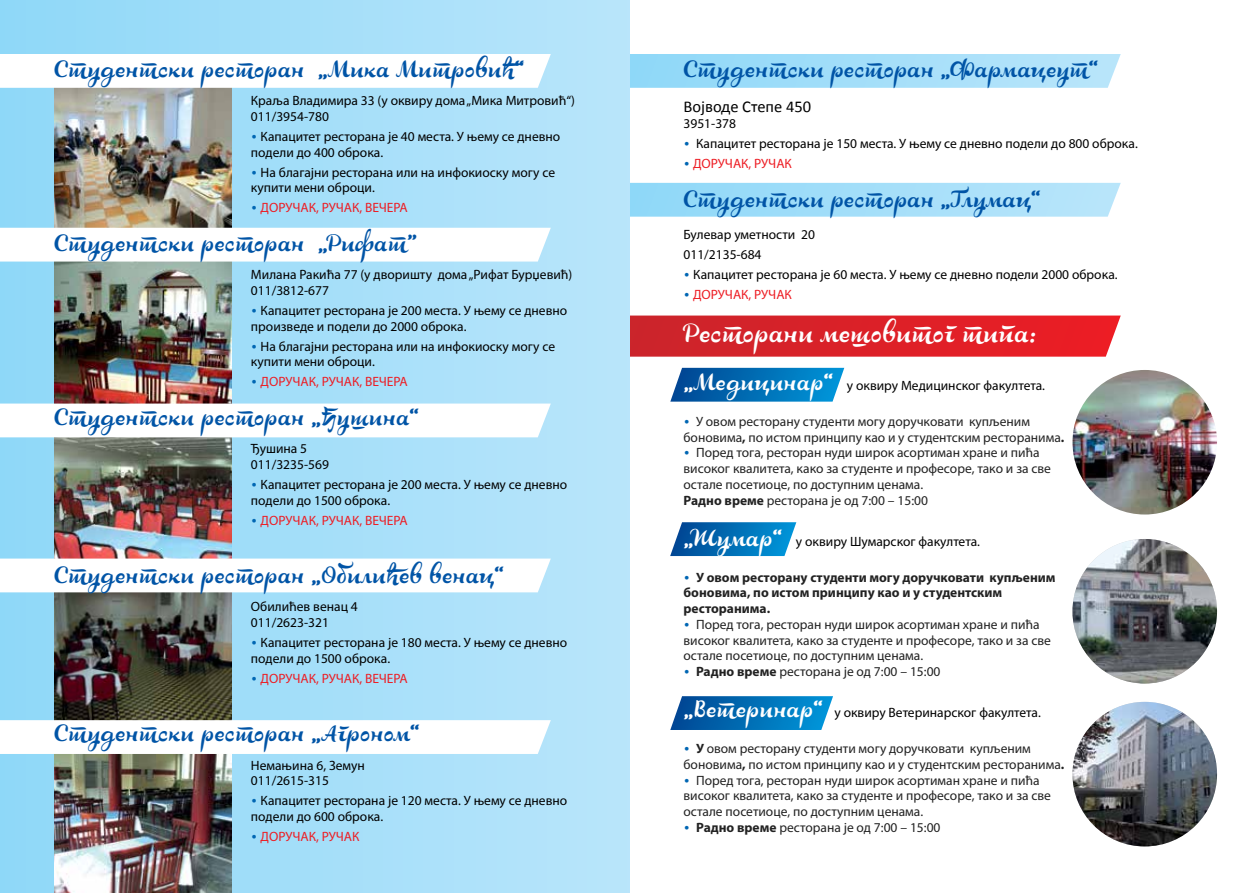
<style>
.page{position:relative;width:1259px;height:893px;background:#fff}
.page>*{position:absolute;margin:0;border:0;box-sizing:border-box;transform-origin:0 0}
.t1{font:33px "Lovely Sofia BG";color:#fff}
.t2{font:30px "Lovely Sofia BG";color:#0054a6}
.t3{font:30px "Lovely Sofia BG";color:#fff}
.t4{font:16.5px "Calibri";color:#000}
.t5{font:13.5px/15.8px "Myriad Pro";color:#000}
.t6{font:13.5px/15.8px "Myriad Pro";color:#222}
.t7{font:13.5px "Myriad Pro";color:#ed1d24}
.t8{font:700 13.5px/15.8px "Myriad Pro";color:#222}
.s1{font-family:"Mercury Text G2";font-style:italic;color:#0066b3}
.s2{font-weight:700}
.s3{font-family:"Mercury Text G2";font-weight:400;font-style:italic;color:#0066b3}
</style>
<div class="page">
<svg style="left:629px;top:316px;width:491px;height:41px;background:#dc252d"></svg>
<svg style="left:629px;top:54px;width:491px;height:34px;background:#a5dff9"></svg>
<svg style="left:629px;top:183px;width:491px;height:34px;background:#a5dff9"></svg>
<div style="left:0;top:0;width:629px;height:893px;background:linear-gradient(to right,#8fd8f8,#b9e5fa)"></div>
<img style="left:54px;top:754px;width:177px;height:139px">
<img style="left:54px;top:592px;width:177px;height:128px">
<img style="left:54px;top:437px;width:177px;height:122px">
<img style="left:54px;top:88px;width:177px;height:140px">
<img style="left:54px;top:262px;width:177px;height:142px">
<svg style="left:670px;top:368px;width:174px;height:34px;background:#1379bb"></svg>
<svg style="left:0;top:720px;width:551px;height:34px"></svg>
<svg style="left:0;top:559px;width:551px;height:33px"></svg>
<svg style="left:0;top:54px;width:551px;height:34px"></svg>
<svg style="left:0;top:404px;width:551px;height:33px"></svg>
<svg style="left:0;top:228px;width:551px;height:34px"></svg>
<svg style="left:670px;top:522px;width:126px;height:34px;background:#197cbc"></svg>
<svg style="left:670px;top:696px;width:163px;height:34px;background:#1479bb"></svg>
<img style="left:1072px;top:370px;width:145px;height:144px;border-radius:72px">
<img style="left:1072px;top:539px;width:145px;height:144px;border-radius:72px">
<img style="left:1072px;top:702px;width:145px;height:144px;border-radius:72px">
<h2 class="t2" style="left:54px;top:49px;width:472px">Студентски ресторан „Мика Митровић“</h2>
<p class="t5" style="left:251px;top:92px;width:325px">Краља Владимира 33 (у оквиру дома „Мика Митровић“)<br>011/3954-780</p>
<p class="t5" style="left:251px;top:128px;width:311px"><span class="s1">•</span> Капацитет ресторана је 40 места. У њему се дневно подели до 400 оброка.</p>
<p class="t5" style="left:251px;top:164px;width:306px"><span class="s1">•</span> На благајни ресторана или на инфокиоску могу се купити мени оброци.</p>
<p class="t7" style="left:251px;top:199px;width:158px"><span class="s1">•</span> ДОРУЧАК, РУЧАК, ВЕЧЕРА</p>
<h2 class="t2" style="left:54px;top:223px;width:364px">Студентски ресторан „Рифат”</h2>
<p class="t5" style="left:251px;top:266px;width:323px">Милана Ракића 77 (у дворишту дома „Рифат Бурџевић)<br>011/3812-677</p>
<p class="t5" style="left:251px;top:302px;width:318px"><span class="s1">•</span> Капацитет ресторана је 200 места. У њему се дневно произведе и подели до 2000 оброка.</p>
<p class="t5" style="left:251px;top:338px;width:306px"><span class="s1">•</span> На благајни ресторана или на инфокиоску могу се купити мени оброци.</p>
<p class="t7" style="left:251px;top:373px;width:158px"><span class="s1">•</span> ДОРУЧАК, РУЧАК, ВЕЧЕРА</p>
<h2 class="t2" style="left:54px;top:397px;width:367px">Студентски ресторан „Ђушина“</h2>
<p class="t5" style="left:251px;top:440px;width:80px">Ђушина 5<br>011/3235-569</p>
<p class="t5" style="left:251px;top:476px;width:318px"><span class="s1">•</span> Капацитет ресторана је 200 места. У њему се дневно подели до 1500 оброка.</p>
<p class="t7" style="left:251px;top:512px;width:158px"><span class="s1">•</span> ДОРУЧАК, РУЧАК, ВЕЧЕРА</p>
<h2 class="t2" style="left:54px;top:555px;width:451px">Студентски ресторан „Oбилићев венац“</h2>
<p class="t5" style="left:251px;top:599px;width:108px">Обилићев венац 4<br>011/2623-321</p>
<p class="t5" style="left:251px;top:634px;width:318px"><span class="s1">•</span> Капацитет ресторана је 180 места. У њему се дневно подели до 1500 оброка.</p>
<p class="t7" style="left:251px;top:670px;width:158px"><span class="s1">•</span> ДОРУЧАК, РУЧАК, ВЕЧЕРА</p>
<h2 class="t2" style="left:54px;top:713px;width:367px">Студентски ресторан „Агроном“</h2>
<p class="t5" style="left:251px;top:757px;width:115px">Немањина 6, Земун<br>011/2615-315</p>
<p class="t5" style="left:251px;top:793px;width:318px"><span class="s1">•</span> Капацитет ресторана је 120 места. У њему се дневно подели до 600 оброка.</p>
<p class="t7" style="left:251px;top:828px;width:110px"><span class="s1">•</span> ДОРУЧАК, РУЧАК</p>
<h2 class="t2" style="left:683px;top:49px;width:416px">Студентски ресторан „Фармацеут“</h2>
<p class="t4" style="left:683px;top:97px;width:129px">Војводе Степе 450</p>
<p class="t5" style="left:683px;top:116px;width:54px">3951-378</p>
<p class="t5" style="left:683px;top:136px;width:456px"><span class="s1">•</span> Капацитет ресторана је 150 места. У њему се дневно подели до 800 оброка.</p>
<p class="t7" style="left:683px;top:155px;width:110px"><span class="s1">•</span> ДОРУЧАК, РУЧАК</p>
<h2 class="t2" style="left:683px;top:179px;width:359px">Студентски ресторан „Глумац“</h2>
<p class="t5" style="left:683px;top:225px;width:133px;line-height:20px">Булевар уметности 20<br>011/2135-684</p>
<p class="t5" style="left:683px;top:267px;width:435px"><span class="s1">•</span> Капацитет ресторана је 60 места. У њему се дневно подели 2000 оброка.</p>
<p class="t7" style="left:683px;top:286px;width:110px"><span class="s1">•</span> ДОРУЧАК, РУЧАК</p>
<h1 class="t1" style="left:683px;top:311px;width:354px">Ресторани мешовитог типа:</h1>
<h2 class="t3" style="left:683px;top:362px;width:151px">„Медицинар“</h2>
<p class="t5" style="left:847px;top:377px;width:200px">у оквиру Медицинског факултета.</p>
<p class="t6" style="left:683px;top:413px;width:382px"><span class="s1">•</span> У овом ресторану студенти могу доручковати купљеним боновима<span class="s2">,</span> по истом принципу као и у студентским ресторанима<span class="s2">.</span></p>
<p class="t6" style="left:683px;top:445px;width:369px"><span class="s1">•</span> Поред тога, ресторан нуди широк асортиман хране и пића високог квалитета, како за студенте и професоре, тако и за све остале посетиоце, по доступним ценама.<br><span class="s2">Радно време</span> ресторана је од 7:00 – 15:00</p>
<h2 class="t3" style="left:683px;top:518px;width:100px">„Шумар“</h2>
<p class="t5" style="left:796px;top:533px;width:185px">у оквиру Шумарског факултета.</p>
<p class="t8" style="left:683px;top:569px;width:373px"><span class="s3">•</span> У овом ресторану студенти могу доручковати купљеним боновима, по истом принципу као и у студентским ресторанима.</p>
<p class="t6" style="left:683px;top:616px;width:369px"><span class="s1">•</span> Поред тога, ресторан нуди широк асортиман хране и пића високог квалитета, како за студенте и професоре, тако и за све остале посетиоце, по доступним ценама.</p>
<p class="t6" style="left:683px;top:663px;width:258px"><span class="s1">•</span> <span class="s2">Радно време</span> ресторана је од 7:00 – 15:00</p>
<h2 class="t3" style="left:683px;top:689px;width:141px">„Ветеринар“</h2>
<p class="t5" style="left:834px;top:705px;width:208px">у оквиру Ветеринарског факултета.</p>
<p class="t6" style="left:683px;top:740px;width:382px"><span class="s1">•</span> <span class="s2">У</span> овом ресторану студенти могу доручковати купљеним боновима<span class="s2">,</span> по истом принципу као и у студентским ресторанима<span class="s2">.</span></p>
<p class="t6" style="left:683px;top:772px;width:369px"><span class="s1">•</span> Поред тога, ресторан нуди широк асортиман хране и пића високог квалитета, како за студенте и професоре, тако и за све остале посетиоце, по доступним ценама.</p>
<p class="t6" style="left:683px;top:819px;width:258px"><span class="s1">•</span> <span class="s2">Радно време</span> ресторана је од 7:00 – 15:00</p>
</div>
